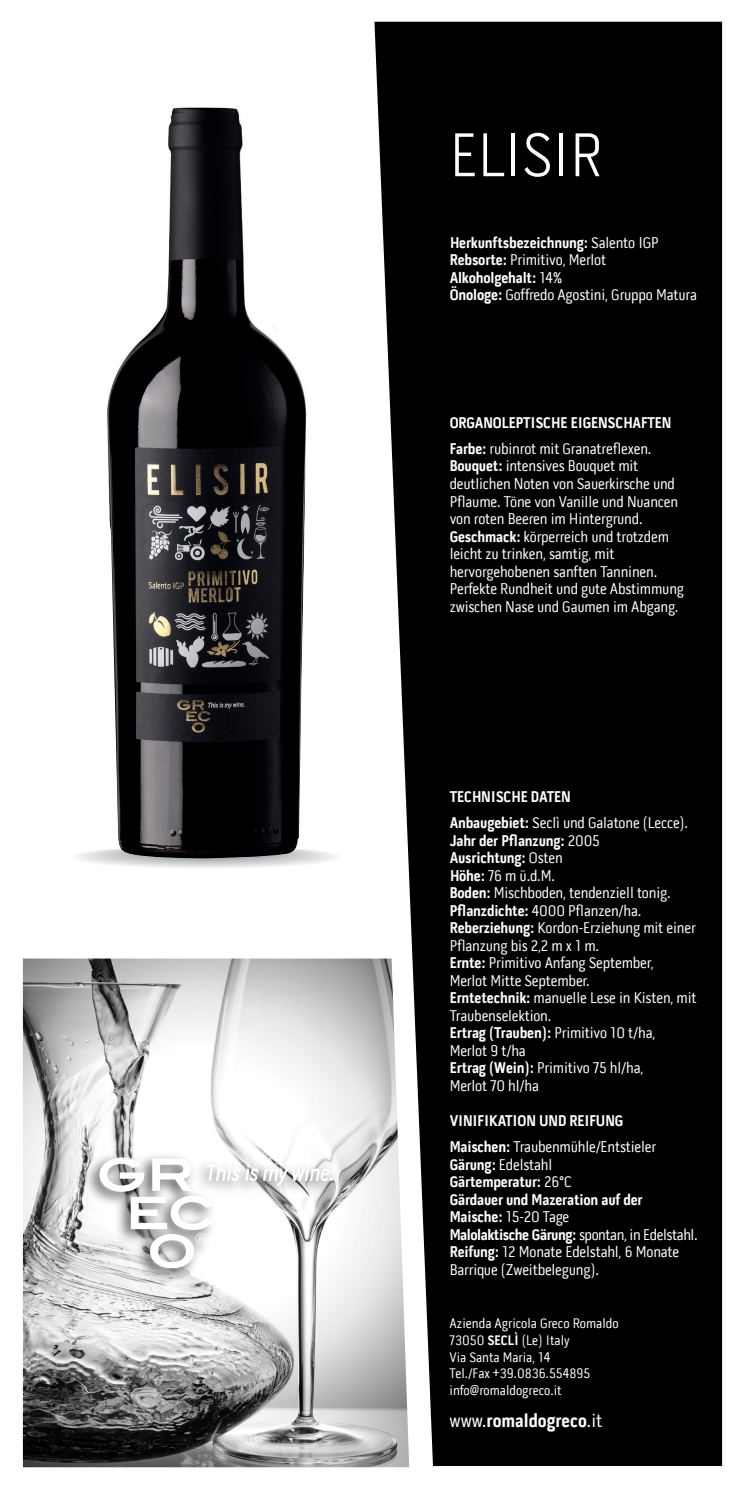
<style>
.page{position:relative;width:745px;height:1489px;background:#fff}
.page>*{position:absolute;margin:0;border:0;box-sizing:border-box;transform-origin:0 0}
.t1{font:300 63px "Pill Gothic 300 mg";color:#fff}
.t2{font:700 19.25px "Pill Gothic 300 mg";color:#fff}
.t3{font:15.75px/17.5px "Pill Gothic 300 mg";letter-spacing:-.01em;color:#fff}
.t4{font:700 15.75px/26.2px "Pill Gothic 300 mg";letter-spacing:-.01em;color:#fff}
.t5{font:14px/16.8px "Pill Gothic 300 mg";color:#fff}
.s1{font-weight:700}
.s2{font-weight:400}
</style>
<div class="page">
<div style="left:374px;top:22px;width:347px;height:1443px;background:#000001"></div>
<div style="left:74px;top:846px;width:264px;height:22px;background:#ededee;border-radius:50%"></div>
<div style="left:89px;top:846px;width:234px;height:20px;background:#e0e1e3;border-radius:50%"></div>
<div style="left:96px;top:846px;width:220px;height:19px;background:#d4d5d7;border-radius:50%"></div>
<div style="left:111px;top:846px;width:190px;height:17px;background:#c8c9cb;border-radius:50%"></div>
<div style="left:118px;top:846px;width:175px;height:16px;background:#c0c1c4;border-radius:50%"></div>
<div style="left:126px;top:846px;width:160px;height:15px;background:#b9babd;border-radius:50%"></div>
<div style="left:129px;top:847px;width:153px;height:13px;background:#b5b6ba;border-radius:50%"></div>
<div style="left:130px;top:847px;width:152px;height:13px;background:#bbbcbf;border-radius:50%"></div>
<div style="left:133px;top:847px;width:146px;height:13px;background:#b1b2b5;border-radius:50%"></div>
<div style="left:137px;top:847px;width:138px;height:12px;background:#adaeb2;border-radius:50%"></div>
<div style="left:139px;top:847px;width:134px;height:12px;background:#b2b3b7;border-radius:50%"></div>
<svg style="left:140px;top:847px;width:131px;height:12px"></svg>
<img style="left:105px;top:107px;width:206px;height:751px">
<img style="left:23px;top:958px;width:386px;height:508px">
<img style="left:80px;top:1147px;width:262px;height:141px">
<svg style="left:293px;top:1164px;width:39px;height:16px"></svg>
<svg style="left:99px;top:1157px;width:188px;height:111px"></svg>
<h1 class="t1" style="left:449px;top:130px;width:154px">ELISIR</h1>
<p class="t3" style="left:449px;top:235px;width:249px"><span class="s1">Herkunftsbezeichnung:</span> Salento IGP<br><span class="s1">Rebsorte:</span> Primitivo, Merlot<br><span class="s1">Alkoholgehalt:</span> 14%<br><span class="s1">Önologe:</span> Goffredo Agostini, Gruppo Matura</p>
<p class="t4" style="left:449px;top:410px;width:223px">ORGANOLEPTISCHE EIGENSCHAFTEN<br>Farbe: <span class="s2">rubinrot mit Granatreflexen.</span></p>
<p class="t3" style="left:449px;top:459px;width:236px"><span class="s1">Bouquet:</span> intensives Bouquet mit deutlichen Noten von Sauerkirsche und Pflaume. Töne von Vanille und Nuancen von roten Beeren im Hintergrund.<br><span class="s1">Geschmack:</span> körperreich und trotzdem leicht zu trinken, samtig, mit hervorgehobenen sanften Tanninen.<br>Perfekte Rundheit und gute Abstimmung zwischen Nase und Gaumen im Abgang.</p>
<p class="t4" style="left:449px;top:784px;width:240px">TECHNISCHE DATEN<br>Anbaugebiet: <span class="s2">Seclì und Galatone (Lecce).</span></p>
<p class="t3" style="left:449px;top:832px;width:248px"><span class="s1">Jahr der Pflanzung:</span> 2005<br><span class="s1">Ausrichtung:</span> Osten<br><span class="s1">Höhe:</span> 76 m ü.d.M.<br><span class="s1">Boden:</span> Mischboden, tendenziell tonig.<br><span class="s1">Pflanzdichte:</span> 4000 Pflanzen/ha.<br><span class="s1">Reberziehung:</span> Kordon-Erziehung mit einer<br>Pflanzung bis 2,2 m x 1 m.<br><span class="s1">Ernte:</span> Primitivo Anfang September,<br>Merlot Mitte September.<br><span class="s1">Erntetechnik:</span> manuelle Lese in Kisten, mit<br>Traubenselektion.<br><span class="s1">Ertrag (Trauben):</span> Primitivo 10 t/ha,<br>Merlot 9 t/ha<br><span class="s1">Ertrag (Wein):</span> Primitivo 75 hl/ha,<br>Merlot 70 hl/ha</p>
<p class="t4" style="left:449px;top:1108px;width:208px">VINIFIKATION UND REIFUNG<br>Maischen: <span class="s2">Traubenmühle/Entstieler</span></p>
<p class="t3" style="left:449px;top:1156px;width:249px"><span class="s1">Gärung:</span> Edelstahl<br><span class="s1">Gärtemperatur:</span> 26°C<br><span class="s1">Gärdauer und Mazeration auf der<br>Maische:</span> 15-20 Tage<br><span class="s1">Malolaktische Gärung:</span> spontan, in Edelstahl.<br><span class="s1">Reifung:</span> 12 Monate Edelstahl, 6 Monate<br>Barrique (Zweitbelegung).</p>
<p class="t5" style="left:449px;top:1315px;width:170px">Azienda Agricola Greco Romaldo<br>73050 <span class="s1">SECLÌ</span> (Le) Italy<br>Via Santa Maria, 14<br>Tel./Fax +39.0836.554895 info@romaldogreco.it</p>
<p class="t2" style="left:449px;top:1412px;width:154px"><span class="s2">www.</span>romaldogreco<span class="s2">.it</span></p>
</div>
